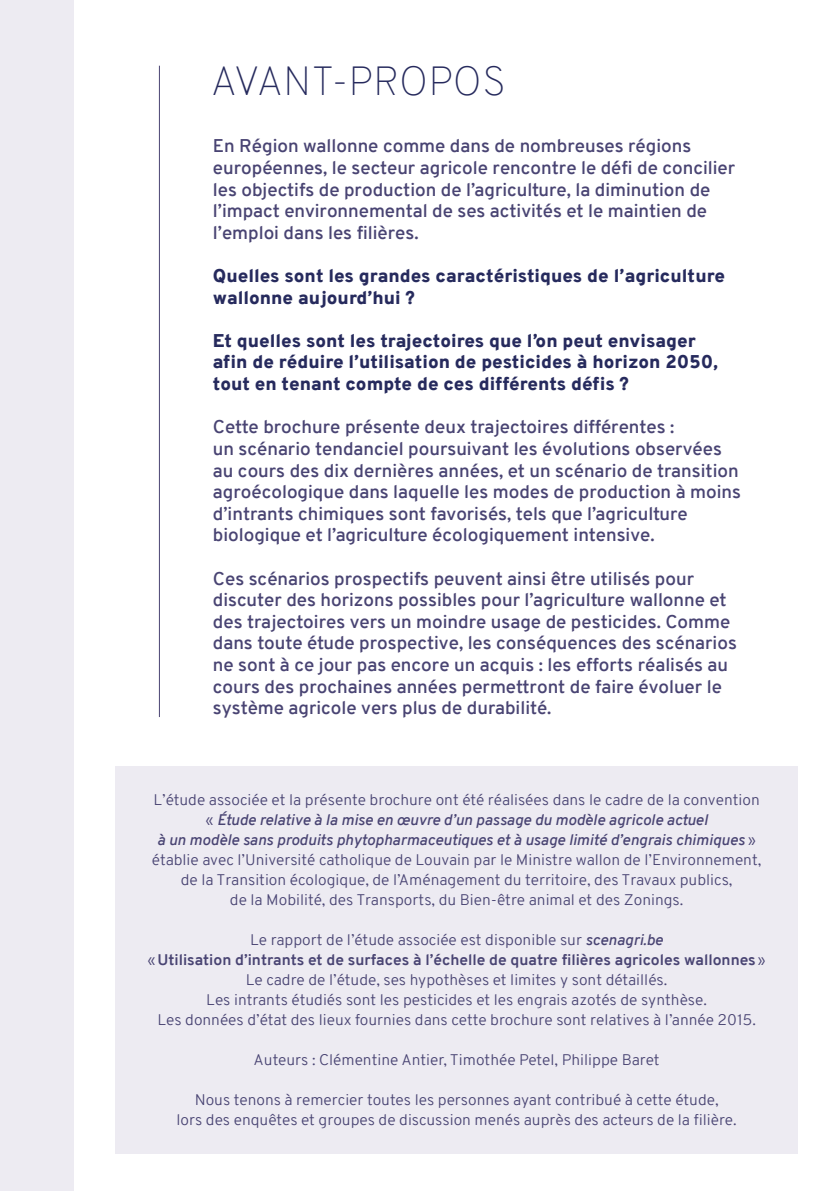
<style>
.page{position:relative;width:840px;height:1191px;background:#fff}
.page>*{position:absolute;margin:0;border:0;box-sizing:border-box;transform-origin:0 0}
.t1{font:100 39.6px "Overpass";color:#262a5d;scale:1.04 1}
.t2{font:600 18px/21.6px "Overpass";color:#494473;scale:1.04 1}
.t3{font:900 18px/21.6px "Overpass";color:#262a5d;scale:1.04 1}
.t4{font:300 15px/20px "Overpass";color:#494473;text-align:center;scale:1.04 1}
.s1{font-weight:600;font-style:italic}
.s2{font-weight:700}
</style>
<div class="page">
<div style="left:0;top:0;width:74px;height:1191px;background:#edebf2"></div>
<div style="left:115px;top:766px;width:682px;height:387px;background:#edebf2"></div>
<hr style="left:159px;top:66px;width:1px;height:651px;background:#494473">
<h1 class="t1" style="left:211px;top:53px;width:285px">AVANT-PROPOS</h1>
<p class="t2" style="left:213px;top:135px;width:503px">En Région wallonne comme dans de nombreuses régions européennes, le secteur agricole rencontre le défi de concilier les objectifs de production de l’agriculture, la diminution de l’impact environnemental de ses activités et le maintien de l’emploi dans les filières.</p>
<p class="t3" style="left:213px;top:265px;width:494px">Quelles sont les grandes caractéristiques de l’agriculture wallonne aujourd’hui ?</p>
<p class="t3" style="left:213px;top:330px;width:487px">Et quelles sont les trajectoires que l’on peut envisager afin de réduire l’utilisation de pesticides à horizon 2050, tout en tenant compte de ces différents défis ?</p>
<p class="t2" style="left:213px;top:416px;width:509px">Cette brochure présente deux trajectoires différentes :<br>un scénario tendanciel poursuivant les évolutions observées au cours des dix dernières années, et un scénario de transition agroécologique dans laquelle les modes de production à moins d’intrants chimiques sont favorisés, tels que l’agriculture biologique et l’agriculture écologiquement intensive.</p>
<p class="t2" style="left:213px;top:567px;width:505px">Ces scénarios prospectifs peuvent ainsi être utilisés pour discuter des horizons possibles pour l’agriculture wallonne et des trajectoires vers un moindre usage de pesticides. Comme dans toute étude prospective, les conséquences des scénarios ne sont à ce jour pas encore un acquis : les efforts réalisés au cours des prochaines années permettront de faire évoluer le système agricole vers plus de durabilité.</p>
<p class="t4" style="left:152px;top:790px;width:587px">L’étude associée et la présente brochure ont été réalisées dans le cadre de la convention « <span class="s1">Étude relative à la mise en œuvre d’un passage du modèle agricole actuel<br>à un modèle sans produits phytopharmaceutiques et à usage limité d’engrais chimiques</span> » établie avec l’Université catholique de Louvain par le Ministre wallon de l’Environnement, de la Transition écologique, de l’Aménagement du territoire, des Travaux publics,<br>de la Mobilité, des Transports, du Bien-être animal et des Zonings.</p>
<p class="t4" style="left:147px;top:930px;width:595px">Le rapport de l’étude associée est disponible sur <span class="s1">scenagri.be<br></span>«<span class="s2">Utilisation d’intrants et de surfaces à l’échelle de quatre filières agricoles wallonnes</span>» Le cadre de l’étude, ses hypothèses et limites y sont détaillés.<br>Les intrants étudiés sont les pesticides et les engrais azotés de synthèse.<br>Les données d’état des lieux fournies dans cette brochure sont relatives à l’année 2015.</p>
<p class="t4" style="left:253px;top:1050px;width:392px">Auteurs : Clémentine Antier, Timothée Petel, Philippe Baret</p>
<p class="t4" style="left:176px;top:1090px;width:540px">Nous tenons à remercier toutes les personnes ayant contribué à cette étude,<br>lors des enquêtes et groupes de discussion menés auprès des acteurs de la filière.</p>
</div>
